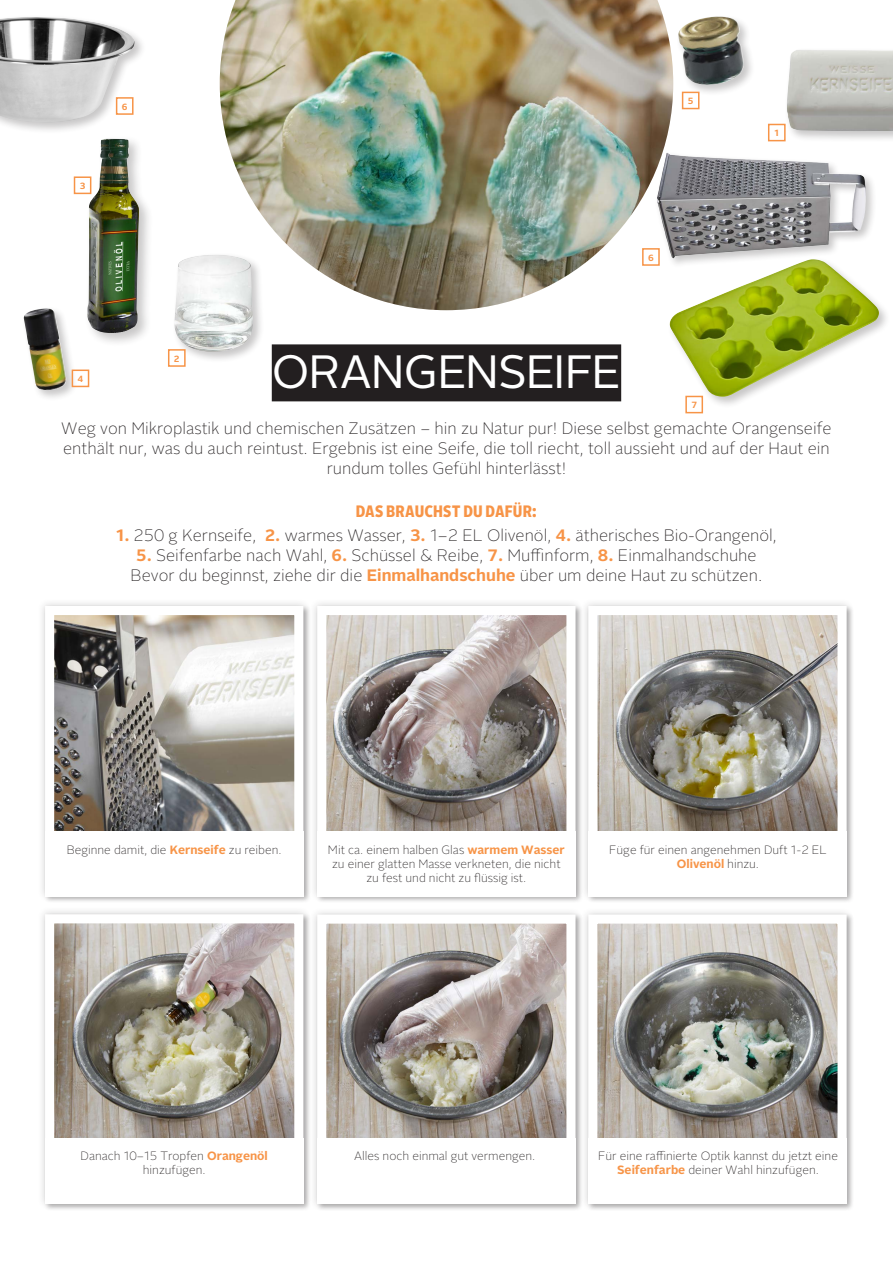
<style>
.page{position:relative;width:893px;height:1263px;background:#fff}
.page>*{position:absolute;margin:0;border:0;box-sizing:border-box;transform-origin:0 0}
.t1{font:46.65px "OTTO Sans";letter-spacing:-.02em;color:#fff}
.t2{font:100 16.5px/19.8px "OTTO Sans";color:#231f20;text-align:center}
.t3{font:900 16.5px "OTTO Sans Cond KO";letter-spacing:.01em;color:#f79447}
.t4{font:100 12px/14.4px "OTTO Sans";color:#231f20;text-align:center}
.t5{font:700 9px "OTTO Sans";color:#f79447}
.s1{font-weight:700;color:#f79447}
</style>
<div class="page">
<img style="left:220px;top:0;width:453px;height:310px">
<div style="left:272px;top:344px;width:349px;height:57px;background:#231f20"></div>
<div style="left:84px;top:135px;width:69px;height:212px;background:#231f20;opacity:.25"></div>
<img style="left:87px;top:139px;width:52px;height:194px">
<div style="left:22px;top:306px;width:56px;height:96px;background:#231f20;opacity:.25"></div>
<img style="left:24px;top:308px;width:42px;height:82px">
<div style="left:0;top:14px;width:146px;height:121px;background:#231f20;opacity:.25"></div>
<img style="left:0;top:17px;width:135px;height:106px">
<div style="left:667px;top:257px;width:224px;height:151px;background:#231f20;opacity:.25"></div>
<img style="left:669px;top:259px;width:210px;height:138px">
<div style="left:172px;top:252px;width:92px;height:111px;background:#231f20;opacity:.25"></div>
<img style="left:174px;top:255px;width:79px;height:97px">
<div style="left:676px;top:14px;width:80px;height:82px;background:#231f20;opacity:.25"></div>
<img style="left:678px;top:17px;width:66px;height:68px">
<div style="left:784px;top:47px;width:109px;height:96px;background:#231f20;opacity:.25"></div>
<img style="left:787px;top:50px;width:106px;height:81px">
<div style="left:655px;top:150px;width:223px;height:120px;background:#231f20;opacity:.25"></div>
<img style="left:657px;top:153px;width:209px;height:105px">
<div style="left:38px;top:598px;width:273px;height:305px;background:#231f20;opacity:.2"></div>
<img style="left:55px;top:616px;width:238px;height:215px">
<div style="left:45px;top:606px;width:258px;height:289px;border:9px solid #fff"></div>
<div style="left:38px;top:907px;width:273px;height:304px;background:#231f20;opacity:.2"></div>
<img style="left:55px;top:924px;width:238px;height:213px">
<div style="left:45px;top:914px;width:258px;height:289px;border:9px solid #fff"></div>
<div style="left:310px;top:598px;width:273px;height:305px;background:#231f20;opacity:.2"></div>
<img style="left:327px;top:616px;width:239px;height:215px">
<div style="left:317px;top:606px;width:259px;height:289px;border:9px solid #fff"></div>
<div style="left:310px;top:907px;width:273px;height:304px;background:#231f20;opacity:.2"></div>
<img style="left:327px;top:924px;width:239px;height:213px">
<div style="left:317px;top:914px;width:259px;height:290px;border:9px solid #fff"></div>
<div style="left:581px;top:598px;width:273px;height:305px;background:#231f20;opacity:.2"></div>
<img style="left:598px;top:616px;width:239px;height:215px">
<div style="left:588px;top:606px;width:259px;height:289px;border:9px solid #fff"></div>
<div style="left:45px;top:831px;width:258px;height:66px;background:#fff"></div>
<div style="left:45px;top:1137px;width:258px;height:66px;background:#fff"></div>
<div style="left:317px;top:831px;width:259px;height:66px;background:#fff"></div>
<div style="left:317px;top:1137px;width:259px;height:66px;background:#fff"></div>
<div style="left:588px;top:831px;width:259px;height:66px;background:#fff"></div>
<div style="left:581px;top:907px;width:273px;height:304px;background:#231f20;opacity:.2"></div>
<img style="left:598px;top:924px;width:239px;height:213px">
<div style="left:588px;top:914px;width:259px;height:290px;border:9px solid #fff"></div>
<div style="left:588px;top:1137px;width:259px;height:66px;background:#fff"></div>
<div style="left:74px;top:176px;width:17px;height:18px;border:2px solid #f79447"></div>
<div style="left:682px;top:92px;width:17px;height:17px;border:2px solid #f79447"></div>
<div style="left:168px;top:349px;width:18px;height:18px;border:2px solid #f79447"></div>
<div style="left:116px;top:97px;width:18px;height:18px;border:2px solid #f79447"></div>
<div style="left:642px;top:248px;width:18px;height:18px;border:2px solid #f79447"></div>
<div style="left:72px;top:369px;width:17px;height:18px;border:2px solid #f79447"></div>
<div style="left:768px;top:124px;width:18px;height:17px;border:2px solid #f79447"></div>
<div style="left:685px;top:396px;width:18px;height:17px;border:2px solid #f79447"></div>
<p class="t5" style="left:80px;top:180px;width:7px">3</p>
<p class="t5" style="left:122px;top:101px;width:7px">6</p>
<p class="t5" style="left:688px;top:95px;width:7px">5</p>
<p class="t5" style="left:648px;top:252px;width:7px">6</p>
<p class="t5" style="left:774px;top:127px;width:6px">1</p>
<p class="t5" style="left:174px;top:353px;width:7px">2</p>
<h1 class="t1" style="left:272px;top:344px;width:351px">ORANGENSEIFE</h1>
<p class="t2" style="left:61px;top:418px;width:772px">Weg von Mikroplastik und chemischen Zusätzen – hin zu Natur pur! Diese selbst gemachte Orangenseife enthält nur, was du auch reintust. Ergebnis ist eine Seife, die toll riecht, toll aussieht und auf der Haut ein rundum tolles Gefühl hinterlässt!</p>
<p class="t3" style="left:356px;top:500px;width:183px">DAS BRAUCHST DU DAFÜR:</p>
<p class="t2" style="left:116px;top:525px;width:662px"><span class="s1">1.</span> 250 g Kernseife, <span class="s1">2.</span> warmes Wasser, <span class="s1">3.</span> 1–2 EL Olivenöl, <span class="s1">4.</span> ätherisches Bio-Orangenöl,</p>
<p class="t2" style="left:131px;top:545px;width:633px"><span class="s1">5.</span> Seifenfarbe nach Wahl, <span class="s1">6.</span> Schüssel &amp; Reibe, <span class="s1">7.</span> Muffinform, <span class="s1">8.</span> Einmalhandschuhe<br>Bevor du beginnst, ziehe dir die <span class="s1">Einmalhandschuhe</span> über um deine Haut zu schützen.</p>
<p class="t5" style="left:78px;top:373px;width:7px">4</p>
<p class="t5" style="left:691px;top:399px;width:7px">7</p>
<p class="t4" style="left:67px;top:842px;width:216px">Beginne damit, die <span class="s1">Kernseife</span> zu reiben.</p>
<p class="t4" style="left:328px;top:842px;width:238px">Mit ca. einem halben Glas <span class="s1">warmem Wasser </span>zu einer glatten Masse verkneten, die nicht zu fest und nicht zu flüssig ist.</p>
<p class="t4" style="left:609px;top:842px;width:219px">Füge für einen angenehmen Duft 1-2 EL<br><span class="s1">Olivenöl</span> hinzu.</p>
<p class="t4" style="left:81px;top:1148px;width:189px">Danach 10–15 Tropfen <span class="s1">Orangenöl </span>hinzufügen.</p>
<p class="t4" style="left:354px;top:1148px;width:183px">Alles noch einmal gut vermengen.</p>
<p class="t4" style="left:598px;top:1148px;width:241px">Für eine raffinierte Optik kannst du jetzt eine<br><span class="s1">Seifenfarbe</span> deiner Wahl hinzufügen.</p>
</div>
